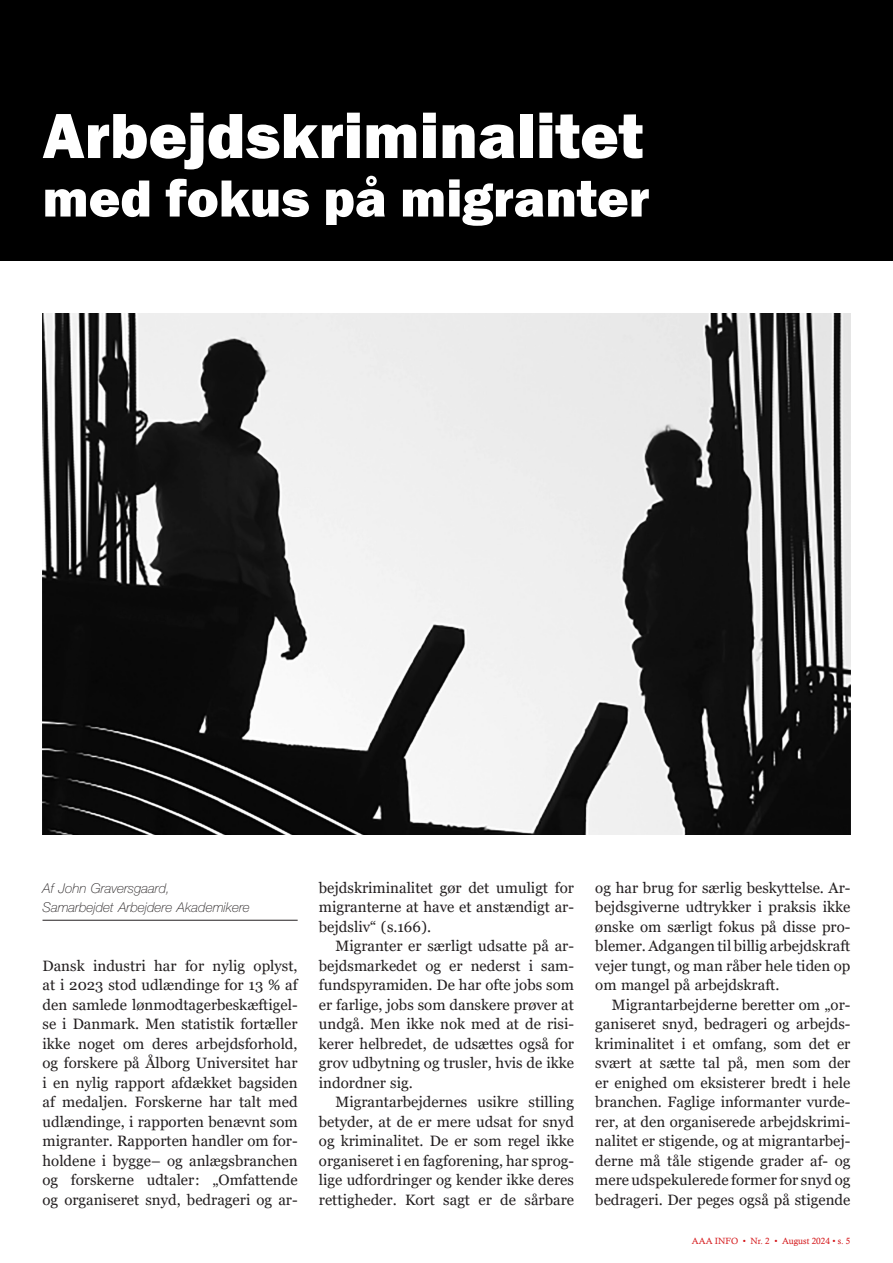
<style>
.page{position:relative;width:893px;height:1263px;background:#fff}
.page>*{position:absolute;margin:0;border:0;box-sizing:border-box;transform-origin:0 0}
.t1{font:800 66px "Franklin Gothic";color:#fff}
.t2{font:800 54px "Franklin Gothic";color:#fff}
.broedtekst_indryk{font:15px/19.5px "Georgia";color:#231f20;text-align:justify}
.broedtekst{font:15px/19.5px "Georgia";color:#231f20;text-align:justify}
.skribent{font:italic 100 13.5px/19.5px "Helvetica Neue LT Std";color:#231f20}
.t3{font:9px "Calisto";color:#d41316}
</style>
<div class="page">
<div style="left:0;top:0;width:893px;height:261px;background:#000"></div>
<hr style="left:43px;top:920px;width:255px;height:1px;background:#231f20">
<img style="left:43px;top:313px;width:807px;height:521px">
<p class="t1" style="left:43px;top:93px;width:602px">Arbejdskriminalitet</p>
<p class="t2" style="left:43px;top:163px;width:608px">med fokus på migranter</p>
<p class="skribent" style="left:43px;top:878px;width:209px">Af John Graversgaard,<br>Samarbejdet Arbejdere Akademikere</p>
<p class="broedtekst" style="left:43px;top:956px;width:257px">Dansk industri har for nylig oplyst, at i 2023 stod udlændinge for 13 % af den samlede lønmodtagerbeskæftigel&shy;se i Danmark. Men statistik fortæller ikke noget om deres arbejdsforhold, og forskere på Ålborg Universitet har i en nylig rapport afdækket bagsiden af medaljen. Forskerne har talt med udlændinge, i rapporten benævnt som migranter. Rapporten handler om for&shy;holdene i bygge– og anlægsbranchen og forskerne udtaler: „Omfattende og organiseret snyd, bedrageri og ar-</p>
<p class="broedtekst" style="left:319px;top:878px;width:257px">bejdskriminalitet gør det umuligt for migranterne at have et anstændigt ar&shy;bejdsliv“ (s.166).</p>
<p class="broedtekst_indryk" style="left:319px;top:936px;width:257px;text-indent:16px">Migranter er særligt udsatte på ar&shy;bejdsmarkedet og er nederst i sam&shy;fundspyramiden. De har ofte jobs som er farlige, jobs som danskere prøver at undgå. Men ikke nok med at de risi&shy;kerer helbredet, de udsættes også for grov udbytning og trusler, hvis de ikke indordner sig.</p>
<p class="broedtekst_indryk" style="left:319px;top:1092px;width:257px;text-indent:16px">Migrantarbejdernes usikre stilling betyder, at de er mere udsat for snyd og kriminalitet. De er som regel ikke organiseret i en fagforening, har sprog&shy;lige udfordringer og kender ikke deres rettigheder. Kort sagt er de sårbare</p>
<p class="broedtekst_indryk" style="left:595px;top:878px;width:257px">og har brug for særlig beskyttelse. Ar&shy;bejdsgiverne udtrykker i praksis ikke ønske om særligt fokus på disse pro&shy;blemer. Adgangen til billig arbejdskraft vejer tungt, og man råber hele tiden op om mangel på arbejdskraft.</p>
<p class="broedtekst_indryk" style="left:595px;top:995px;width:257px;text-indent:16px">Migrantarbejderne beretter om „or&shy;ganiseret snyd, bedrageri og arbejds&shy;kriminalitet i et omfang, som det er svært at sætte tal på, men som der er enighed om eksisterer bredt i hele branchen. Faglige informanter vurde&shy;rer, at den organiserede arbejdskrimi&shy;nalitet er stigende, og at migrantarbej&shy;derne må tåle stigende grader af- og mere udspekulerede former for snyd og bedrageri. Der peges også på stigende</p>
<p class="t3" style="left:692px;top:1235px;width:160px">AAA INFO • Nr. 2 • August 2024 • s. 5</p>
</div>
